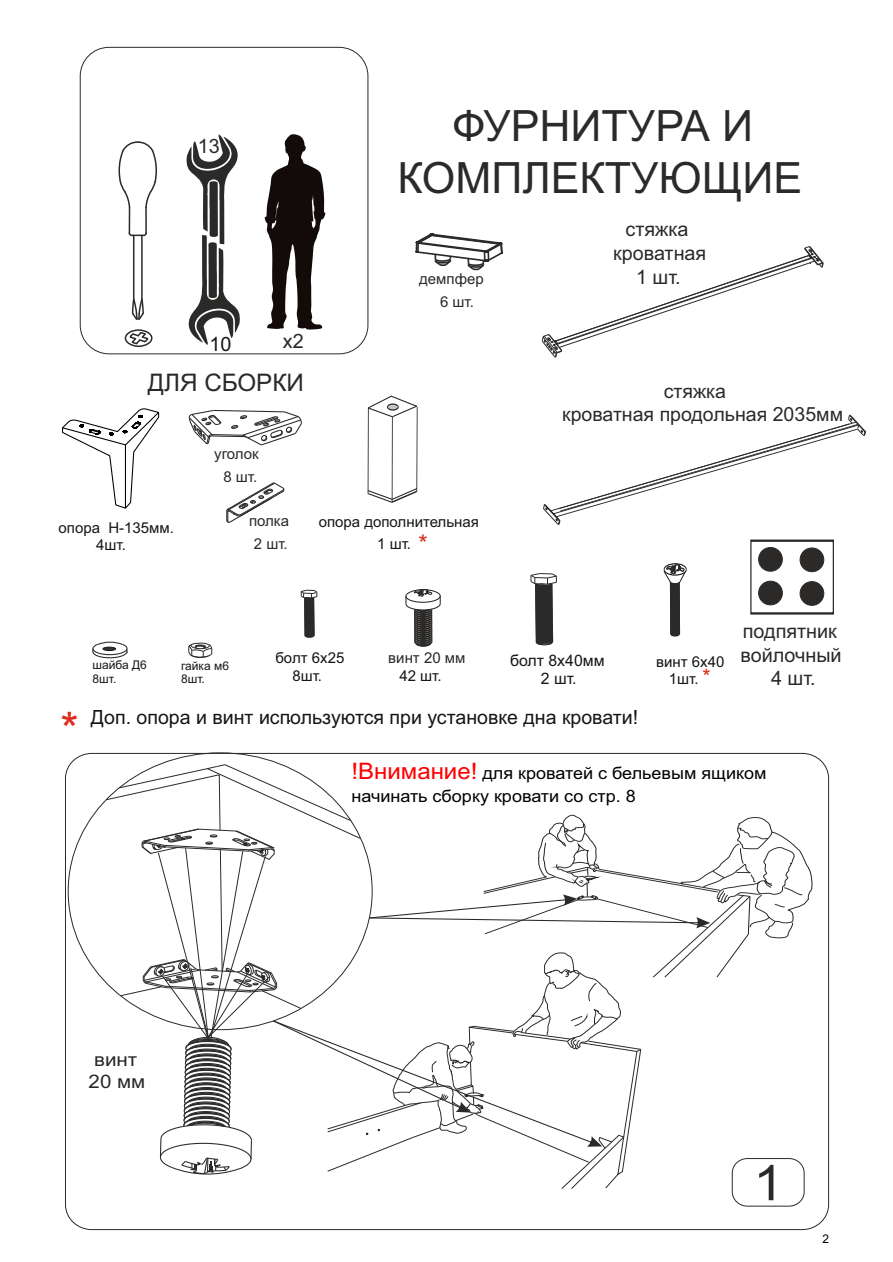
<style>
.page{position:relative;width:893px;height:1262px;background:#fff}
.page>*{position:absolute;margin:0;border:0;box-sizing:border-box;transform-origin:0 0}
.t1{font:49.2px "Arial";color:#2b2a29;scale:1.1 1}
.t2{font:46.95px "Arial";color:#dd2b1c}
.t3{font:43.05px/51.8px "Arial";color:#2b2a29;text-align:center}
.t4{font:24.15px "Arial";color:#2b2a29}
.t5{font:19.8px/23.7px "Arial";color:#2b2a29;text-align:center}
.t6{font:19.8px "Arial";color:#151616}
.t7{font:19.5px "Arial";color:#151616}
.t8{font:19.5px/23.5px "Arial";color:#2b2a29}
.t9{font:18.75px/22.5px "Arial";color:#2b2a29;scale:1.1 1}
.t10{font:16.95px/22.8px "Arial";color:#000;scale:1.06 1}
.t11{font:15.9px/17.7px "Arial";color:#151616;text-align:center}
.t12{font:15px/16.8px "Arial";color:#151616;text-align:center}
.t13{font:15px/23.7px "Arial";color:#2b2a29;text-align:center}
.t14{font:14.85px "Arial";color:#151616}
.t15{font:12px/13.4px "Arial";color:#151616}
.t16{font:12px "Arial";color:#000}
.s1{font-size:24px;color:#dd2b1c}
.s2{font-size:21px;color:#dd2b1c}
.s3{font-size:22.65px;color:#f00}
</style>
<div class="page">
<svg style="left:226px;top:482px;width:59px;height:41px"></svg>
<svg style="left:327px;top:46px;width:42px;height:309px"></svg>
<svg style="left:188px;top:409px;width:114px;height:37px"></svg>
<svg style="left:415px;top:233px;width:88px;height:38px"></svg>
<svg style="left:128px;top:330px;width:21px;height:16px"></svg>
<div style="left:125px;top:329px;width:27px;height:18px;border:2px solid #2b2a29;border-radius:50%"></div>
<div style="left:80px;top:47px;width:288px;height:307px;border:1px solid #2b2a29;border-radius:29px"></div>
<svg style="left:264px;top:134px;width:62px;height:195px"></svg>
<svg style="left:105px;top:763px;width:709px;height:468px"></svg>
<svg style="left:186px;top:134px;width:54px;height:211px"></svg>
<svg style="left:131px;top:297px;width:13px;height:23px"></svg>
<svg style="left:118px;top:141px;width:39px;height:96px"></svg>
<hr style="left:133px;top:235px;width:1px;height:64px;background:#2b2a29">
<hr style="left:141px;top:235px;width:2px;height:64px;background:#2b2a29">
<svg style="left:62px;top:408px;width:98px;height:101px"></svg>
<svg style="left:301px;top:590px;width:16px;height:47px"></svg>
<svg style="left:188px;top:642px;width:24px;height:16px"></svg>
<svg style="left:92px;top:641px;width:36px;height:18px"></svg>
<svg style="left:103px;top:646px;width:13px;height:5px"></svg>
<svg style="left:367px;top:395px;width:74px;height:252px"></svg>
<svg style="left:387px;top:404px;width:11px;height:6px"></svg>
<svg style="left:530px;top:246px;width:335px;height:399px"></svg>
<h3 class="t5" style="left:198px;top:136px;width:23px">13</h3>
<h3 class="t6" style="left:209px;top:337px;width:23px">10</h3>
<h3 class="t5" style="left:283px;top:331px;width:22px">х2</h3>
<h3 class="t4" style="left:148px;top:373px;width:157px">ДЛЯ СБОРКИ</h3>
<p class="t12" style="left:96px;top:521px;width:79px;text-align:left;text-indent:-38px">опора Н-135мм.<br>4шт.</p>
<p class="t13" style="left:214px;top:443px;width:46px">уголок<br>8 шт.</p>
<p class="t13" style="left:249px;top:510px;width:42px">полка<br>2 шт.</p>
<h3 class="t3" style="left:397px;top:104px;width:406px">ФУРНИТУРА И<br>КОМПЛЕКТУЮЩИЕ</h3>
<h3 class="t5" style="left:613px;top:219px;width:95px">стяжка кроватная<br>1 шт.</h3>
<p class="t13" style="left:440px;top:268px;width:45px;text-align:left;text-indent:-21px">демпфер<br>6 шт.</p>
<p class="t12" style="left:319px;top:512px;width:162px;line-height:21.9px">опора дополнительная<br>1 шт. <span class="s1">*</span></p>
<h3 class="t8" style="left:562px;top:381px;width:282px;text-indent:102px">стяжка<br>кроватная продольная 2035мм</h3>
<p class="t15" style="left:92px;top:659px;width:56px">шайба Д6<br>8шт.</p>
<p class="t15" style="left:181px;top:660px;width:49px">гайка м6<br>8шт.</p>
<p class="t12" style="left:275px;top:650px;width:70px">болт 6х25</p>
<p class="t14" style="left:292px;top:670px;width:31px">8шт.</p>
<p class="t13" style="left:388px;top:647px;width:79px">винт 20 мм</p>
<p class="t12" style="left:399px;top:668px;width:44px">42 шт.</p>
<p class="t11" style="left:510px;top:653px;width:96px">болт 8х40мм<br>2 шт.</p>
<p class="t12" style="left:656px;top:655px;width:70px">винт 6х40<br>1шт. <span class="s2">*</span></p>
<h3 class="t5" style="left:740px;top:621px;width:103px">подпятник войлочный<br>4 шт.</h3>
<h2 class="t2" style="left:60px;top:712px;width:20px">*</h2>
<h3 class="t7" style="left:91px;top:710px;width:549px">Доп. опора и винт испо. льзуются при установке дна кровати!</h3>
<p class="t9" style="left:89px;top:1049px;width:53px">винт<br>20 мм</p>
<p class="t10" style="left:351px;top:763px;width:393px"><span class="s3">!Внимание!</span> для кроватей с бельевым ящиком начинать сборку кровати со стр. 8</p>
<h1 class="t1" style="left:753px;top:1164px;width:29px">1</h1>
<p class="t16" style="left:822px;top:1234px;width:8px">2</p>
</div>
